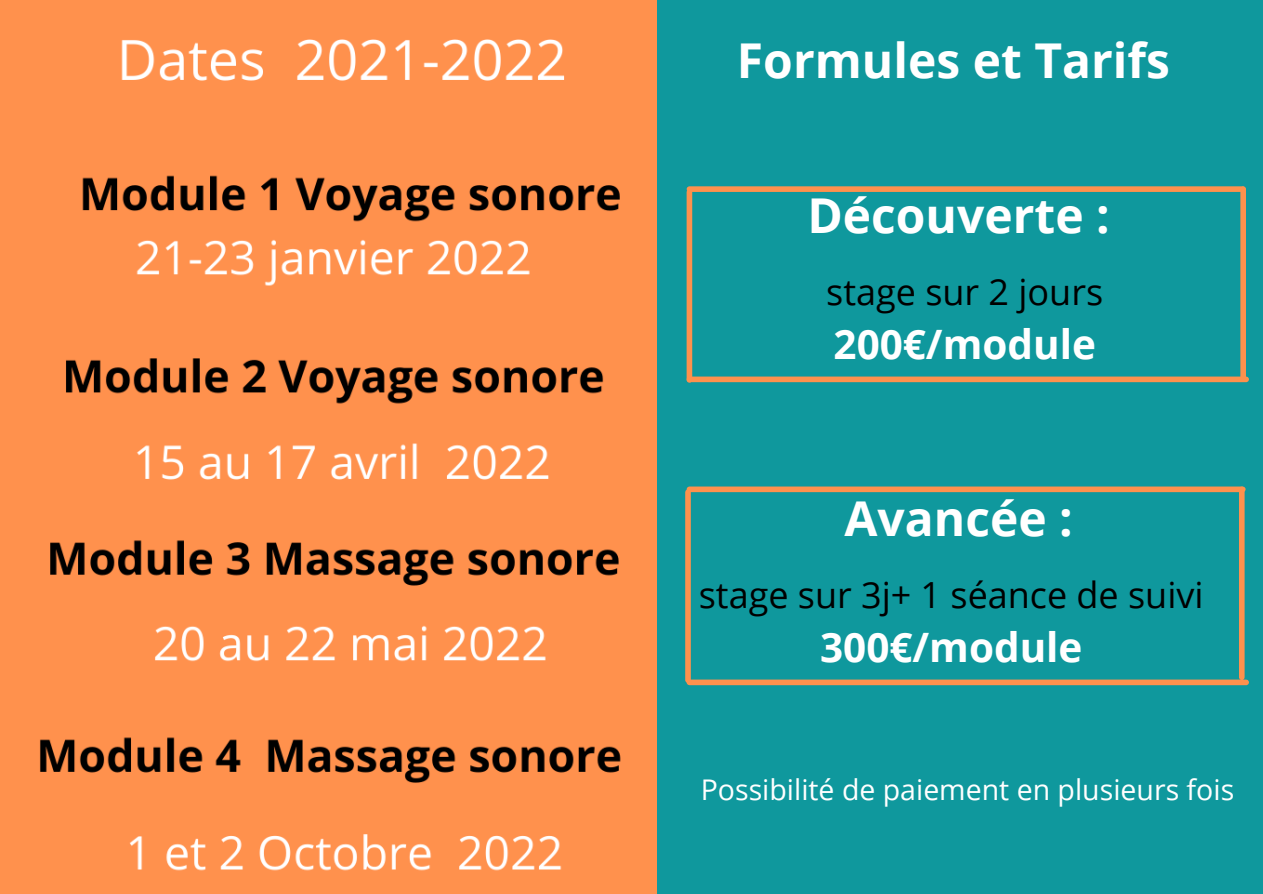
<style>
.page{position:relative;width:1263px;height:894px;background:#fff}
.page>*{position:absolute;margin:0;border:0;box-sizing:border-box;transform-origin:0 0}
.t1{font:700 48px "Open Sans";color:#fff}
.t2{font:700 40.5px "Open Sans";color:#fff}
.t3{font:36px "Open Sans";color:#000}
.t4{font:28.5px "Open Sans";color:#fff}
</style>
<div class="page">
<div style="left:0;top:0;width:1263px;height:893px;background:#0f989d"></div>
<img style="left:0;top:0;width:657px;height:893px">
<div style="left:689px;top:186px;width:554px;height:6px;background:#fe914d"></div>
<div style="left:687px;top:192px;width:5px;height:188px;background:#fe914d"></div>
<div style="left:689px;top:376px;width:557px;height:6px;background:#fe914d"></div>
<div style="left:1240px;top:189px;width:6px;height:188px;background:#fe914d"></div>
<div style="left:689px;top:486px;width:554px;height:6px;background:#fe914d"></div>
<div style="left:685px;top:492px;width:6px;height:188px;background:#fe914d"></div>
<div style="left:689px;top:679px;width:557px;height:6px;background:#fe914d"></div>
<div style="left:1239px;top:489px;width:5px;height:188px;background:#fe914d"></div>
<p class="t1" style="left:737px;top:27px;width:434px">Formules et Tarifs</p>
<p class="t1" style="left:807px;top:182px;width:304px">Découverte :</p>
<p class="t3" style="left:826px;top:267px;width:278px">stage sur 2 jours</p>
<p class="t2" style="left:834px;top:316px;width:264px">200€/module</p>
<p class="t1" style="left:844px;top:485px;width:230px">Avancée :</p>
<p class="t3" style="left:699px;top:569px;width:506px">stage sur 3j+ 1 séance de suivi</p>
<p class="t2" style="left:820px;top:619px;width:264px">300€/module</p>
<p class="t4" style="left:701px;top:769px;width:535px">Possibilité de paiement en plusieurs fois</p>
</div>
